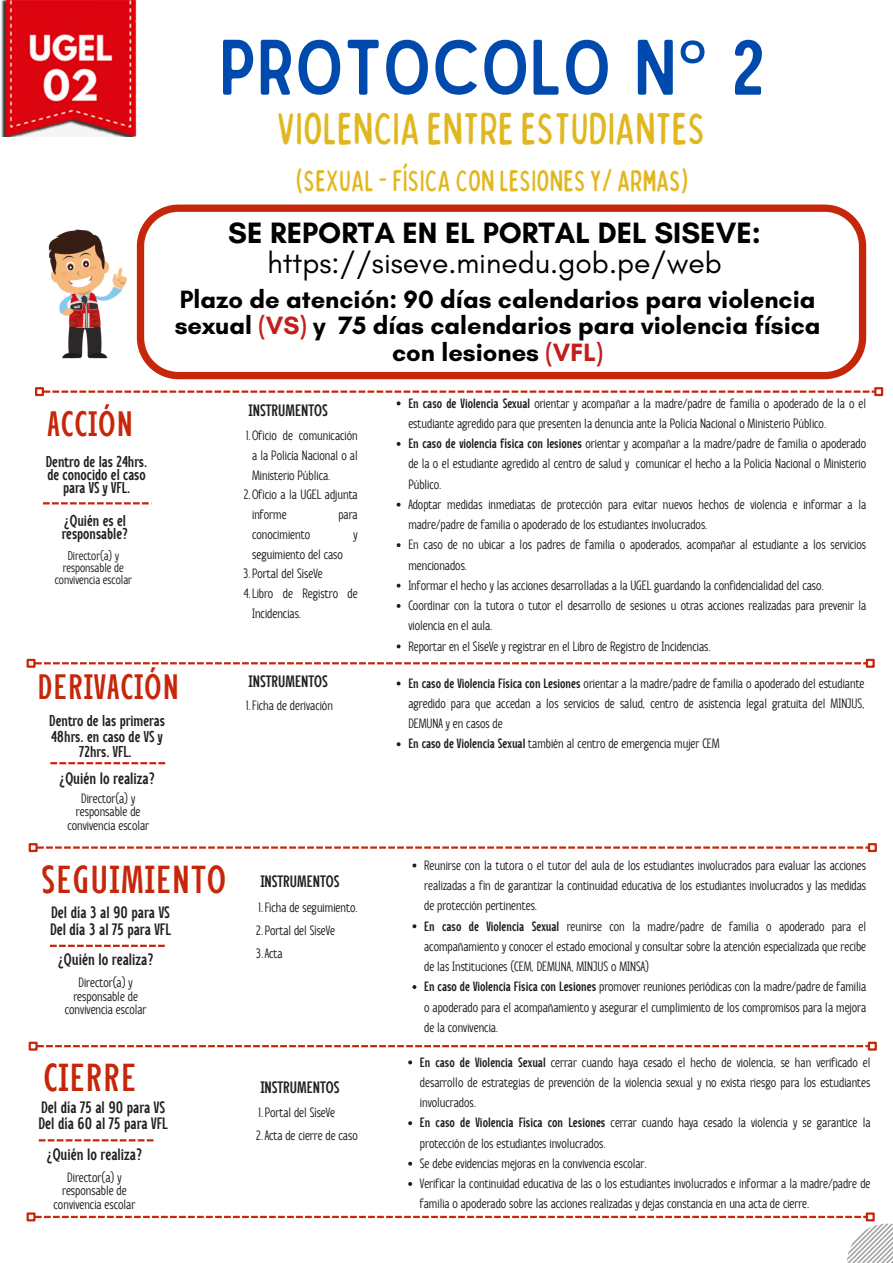
<style>
.page{position:relative;width:893px;height:1263px;background:#fff}
.page>*{position:absolute;margin:0;border:0;box-sizing:border-box;transform-origin:0 0}
.t1{font:75px "Sailors";color:#004aad}
.t2{font:condensed 45px "Bobby Jones Soft";color:#e1b720}
.t3{font:700 39px "Anicon Sans";letter-spacing:.05em;color:#c6270a}
.t4{font:700 35.25px "Anicon Sans";letter-spacing:.05em;color:#c6270a}
.t5{font:30px/30.9px "Glacial Indifference";color:#000;text-align:center}
.t6{font:condensed 30px "Bobby Jones Soft";color:#e1b720}
.t7{font:700 25.5px/26.4px "Glacial Indifference";color:#000;text-align:center}
.t8{font:700 16.5px "Anicon Sans";color:#231f20}
.t9{font:700 15.75px/12.9px "Anicon Sans";color:#231f20;text-align:center}
.t10{font:13.5px/20.2px "Anicon Sans";color:#231f20}
.t11{font:12.75px/12.4px "Anicon Sans";color:#231f20;text-align:center}
.s1{font-family:"Noto Sans"}
.s2{font-weight:700}
.s3{color:#c41d1c}
</style>
<div class="page">
<img style="left:1px;top:0;width:136px;height:137px">
<img style="left:48px;top:229px;width:79px;height:130px">
<svg style="left:137px;top:205px;width:729px;height:174px"></svg>
<svg style="left:36px;top:662px;width:829px;height:2px"></svg>
<div style="left:27px;top:659px;width:9px;height:9px;border:2px solid #c6270a"></div>
<div style="left:865px;top:659px;width:9px;height:9px;border:2px solid #c6270a"></div>
<svg style="left:43px;top:502px;width:106px;height:2px"></svg>
<svg style="left:397px;top:401px;width:3px;height:4px"></svg>
<svg style="left:397px;top:442px;width:3px;height:4px"></svg>
<svg style="left:397px;top:503px;width:3px;height:4px"></svg>
<svg style="left:397px;top:543px;width:3px;height:4px"></svg>
<svg style="left:397px;top:584px;width:3px;height:4px"></svg>
<svg style="left:397px;top:604px;width:3px;height:4px"></svg>
<svg style="left:397px;top:644px;width:3px;height:4px"></svg>
<svg style="left:44px;top:390px;width:830px;height:3px;background:#de8474"></svg>
<div style="left:35px;top:387px;width:9px;height:9px;border:2px solid #c6270a"></div>
<div style="left:874px;top:387px;width:9px;height:9px;border:2px solid #c6270a"></div>
<svg style="left:397px;top:681px;width:3px;height:4px"></svg>
<svg style="left:397px;top:742px;width:3px;height:4px"></svg>
<svg style="left:38px;top:846px;width:830px;height:3px"></svg>
<div style="left:29px;top:843px;width:9px;height:9px;border:2px solid #c6270a"></div>
<div style="left:868px;top:843px;width:9px;height:9px;border:2px solid #c6270a"></div>
<svg style="left:412px;top:863px;width:4px;height:4px"></svg>
<svg style="left:412px;top:924px;width:4px;height:4px"></svg>
<svg style="left:412px;top:985px;width:4px;height:4px"></svg>
<svg style="left:38px;top:1045px;width:830px;height:2px"></svg>
<div style="left:29px;top:1042px;width:9px;height:9px;border:2px solid #c6270a"></div>
<div style="left:868px;top:1042px;width:9px;height:9px;border:2px solid #c6270a"></div>
<svg style="left:408px;top:1060px;width:4px;height:4px"></svg>
<svg style="left:408px;top:1121px;width:4px;height:4px"></svg>
<svg style="left:408px;top:1162px;width:4px;height:3px"></svg>
<svg style="left:408px;top:1182px;width:4px;height:4px"></svg>
<svg style="left:36px;top:1216px;width:829px;height:2px"></svg>
<div style="left:27px;top:1212px;width:9px;height:9px;border:2px solid #c6270a"></div>
<div style="left:865px;top:1212px;width:9px;height:9px;border:2px solid #c6270a"></div>
<svg style="left:50px;top:945px;width:115px;height:2px"></svg>
<svg style="left:50px;top:762px;width:115px;height:2px"></svg>
<svg style="left:39px;top:1139px;width:114px;height:2px"></svg>
<svg style="left:847px;top:1223px;width:46px;height:40px"></svg>
<p class="t4" style="left:48px;top:404px;width:87px">ACCIÓN</p>
<p class="t9" style="left:46px;top:455px;width:103px">Dentro de las 24hrs. de conocido el caso para VS y VFL.</p>
<p class="t9" style="left:62px;top:514px;width:68px;text-align:left">¿Quién es el responsable?</p>
<h2 class="t11" style="left:55px;top:549px;width:79px">Director(a) y responsable de convivencia escolar</h2>
<p class="t1" style="left:219px;top:40px;width:548px">PROTOCOLO N<span class="s1">°</span> 2</p>
<h1 class="t2" style="left:277px;top:100px;width:430px">VIOLENCIA ENTRE ESTUDIANTES</h1>
<h1 class="t6" style="left:296px;top:161px;width:394px">(SEXUAL-FÍSICA CON LESIONESY/ ARMAS)</h1>
<h3 class="t5" style="left:228px;top:217px;width:534px"><span class="s2">SE REPORTA EN EL PORTAL DEL SISEVE: </span>https://siseve.minedu.gob.pe/web</h3>
<p class="t7" style="left:175px;top:286px;width:647px">Plazo de atención: 90 días calendarios para violencia sexual <span class="s3">(VS)</span> y 75 días calendarios para violencia física con lesiones <span class="s3">(VFL)</span></p>
<p class="t8" style="left:249px;top:401px;width:80px">INSTRUMENTOS</p>
<p class="t10" style="left:252px;top:426px;width:107px;line-height:19.6px;text-align:justify;text-indent:-6px">1.Oficio de comunicación a la Policía Nacional o al Ministerio Pública.</p>
<p class="t10" style="left:252px;top:485px;width:107px;line-height:19.6px;text-indent:-9px">2.Oficio a la UGEL adjunta informe</p>
<p class="t10" style="left:338px;top:504px;width:21px">para</p>
<p class="t10" style="left:252px;top:524px;width:59px">conocimiento</p>
<p class="t10" style="left:353px;top:524px;width:6px">y</p>
<p class="t10" style="left:252px;top:544px;width:92px">seguimiento del caso</p>
<p class="t10" style="left:243px;top:563px;width:81px">3.Portal del SíseVe</p>
<p class="t10" style="left:252px;top:583px;width:107px;line-height:19.6px;text-indent:-8px">4.Libro de Registro de<br>Incidencias.</p>
<p class="t10" style="left:408px;top:393px;width:459px"><span class="s2">En caso de Violencia Sexual</span> orientar y acompañar a la madre/padre de familia o apoderado de la o el estudiante agredido para que presenten la denuncia ante la Policía Nacional o Ministerio Público.</p>
<p class="t10" style="left:408px;top:433px;width:459px;text-align:justify"><span class="s2">En caso de violencia física con lesiones</span> orientar y acompañar a la madre/padre de familia o apoderado de la o el estudiante agredido al centro de salud y comunicar el hecho a la Policía Nacional o Ministerio Público.</p>
<p class="t10" style="left:408px;top:494px;width:459px">Adoptar medidas inmediatas de protección para evitar nuevos hechos de violencia e informar a la madre/padre de familia o apoderado de los estudiantes involucrados.</p>
<p class="t10" style="left:408px;top:535px;width:459px">En caso de no ubicar a los padres de familia o apoderados, acompañar al estudiante a los servicios mencionados.</p>
<p class="t10" style="left:408px;top:575px;width:417px">Informar el hecho y las acciones desarrolladas a la UGEL guardando la confidencialidad del caso.</p>
<p class="t10" style="left:408px;top:595px;width:459px">Coordinar con la tutora o tutor el desarrollo de sesiones u otras acciones realizadas para prevenir la violencia en el aula.</p>
<p class="t10" style="left:408px;top:636px;width:304px">Reportar en el SíseVe y registrar en el Libro de Registro de Incidencias.</p>
<p class="t4" style="left:38px;top:667px;width:143px">DERIVACIÓN</p>
<p class="t9" style="left:49px;top:713px;width:117px;line-height:15.1px">Dentro de las primeras<br>48hrs. en caso de VS y<br>72hrs. VFL.</p>
<p class="t8" style="left:59px;top:769px;width:97px">¿Quién lo realiza?</p>
<p class="t10" style="left:67px;top:791px;width:83px;line-height:13.5px;text-align:center">Director(a) y responsable de convivencia escolar</p>
<p class="t3" style="left:41px;top:857px;width:186px">SEGUIMIENTO</p>
<p class="t8" style="left:51px;top:903px;width:120px">Del día 3 al 90 para VS</p>
<p class="t8" style="left:50px;top:920px;width:122px">Del día 3 al 75 para VFL</p>
<p class="t8" style="left:58px;top:950px;width:97px">¿Quién lo realiza?</p>
<p class="t10" style="left:65px;top:975px;width:83px;line-height:13.5px;text-align:center">Director(a) y responsable de convivencia escolar</p>
<p class="t3" style="left:44px;top:1056px;width:93px">CIERRE</p>
<p class="t8" style="left:41px;top:1098px;width:125px">Del día 75 al 90 para VS</p>
<h2 class="t8" style="left:39px;top:1114px;width:131px">Del día 60 al 75 para VFL</h2>
<h6 class="t8" style="left:46px;top:1145px;width:97px">¿Quién lo realiza?</h6>
<p class="t10" style="left:54px;top:1170px;width:83px;line-height:13.5px;text-align:center">Director(a) y responsable de convivencia escolar</p>
<p class="t8" style="left:249px;top:672px;width:80px">INSTRUMENTOS</p>
<h2 class="t10" style="left:246px;top:695px;width:88px">1.Ficha de derivación</h2>
<p class="t8" style="left:261px;top:872px;width:80px">INSTRUMENTOS</p>
<p class="t10" style="left:259px;top:897px;width:101px">1.Ficha de seguimiento.</p>
<h2 class="t10" style="left:256px;top:920px;width:81px">2.Portal del SíseVe</h2>
<h6 class="t10" style="left:256px;top:943px;width:28px">3.Acta</h6>
<p class="t8" style="left:261px;top:1078px;width:80px">INSTRUMENTOS</p>
<p class="t10" style="left:259px;top:1102px;width:78px">1.Portal del SíseVe</p>
<p class="t10" style="left:256px;top:1125px;width:103px">2.Acta de cierre de caso</p>
<p class="t10" style="left:408px;top:673px;width:458px;text-align:justify"><span class="s2">En caso de Violencia Física con Lesiones</span> orientar a la madre/padre de familia o apoderado del estudiante agredido para que accedan a los servicios de salud, centro de asistencia legal gratuita del MINJUS, DEMUNA y en casos de</p>
<p class="t10" style="left:408px;top:734px;width:313px"><span class="s2">En caso de Violencia Sexual</span> también al centro de emergencia mujer CEM</p>
<p class="t10" style="left:424px;top:855px;width:443px;text-align:justify">Reunirse con la tutora o el tutor del aula de los estudiantes involucrados para evaluar las acciones realizadas a fin de garantizar la continuidad educativa de los estudiantes involucrados y las medidas de protección pertinentes.</p>
<p class="t10" style="left:424px;top:916px;width:443px;text-align:justify"><span class="s2">En caso de Violencia Sexual</span> reunirse con la madre/padre de familia o apoderado para el acompañamiento y conocer el estado emocional y consultar sobre la atención especializada que recibe de las Instituciones (CEM, DEMUNA, MINJUS o MINSA)</p>
<p class="t10" style="left:424px;top:976px;width:443px;text-align:justify"><span class="s2">En caso de Violencia Física con Lesiones</span> promover reuniones periódicas con la madre/padre de familia o apoderado para el acompañamiento y asegurar el cumplimiento de los compromisos para la mejora de la convivencia.</p>
<p class="t10" style="left:420px;top:1052px;width:452px;text-align:justify"><span class="s2">En caso de Violencia Sexual</span> cerrar cuando haya cesado el hecho de violencia, se han verificado el desarrollo de estrategias de prevención de la violencia sexual y no exista riesgo para los estudiantes involucrados.</p>
<p class="t10" style="left:420px;top:1113px;width:452px"><span class="s2">En caso de Violencia Física con Lesiones</span> cerrar cuando haya cesado la violencia y se garantice la protección de los estudiantes involucrados.</p>
<p class="t10" style="left:420px;top:1153px;width:228px">Se debe evidencias mejoras en la convivencia escolar.</p>
<p class="t10" style="left:420px;top:1173px;width:452px">Verificar la continuidad educativa de las o los estudiantes involucrados e informar a la madre/padre de familia o apoderado sobre las acciones realizadas y dejas constancia en una acta de cierre.</p>
</div>
